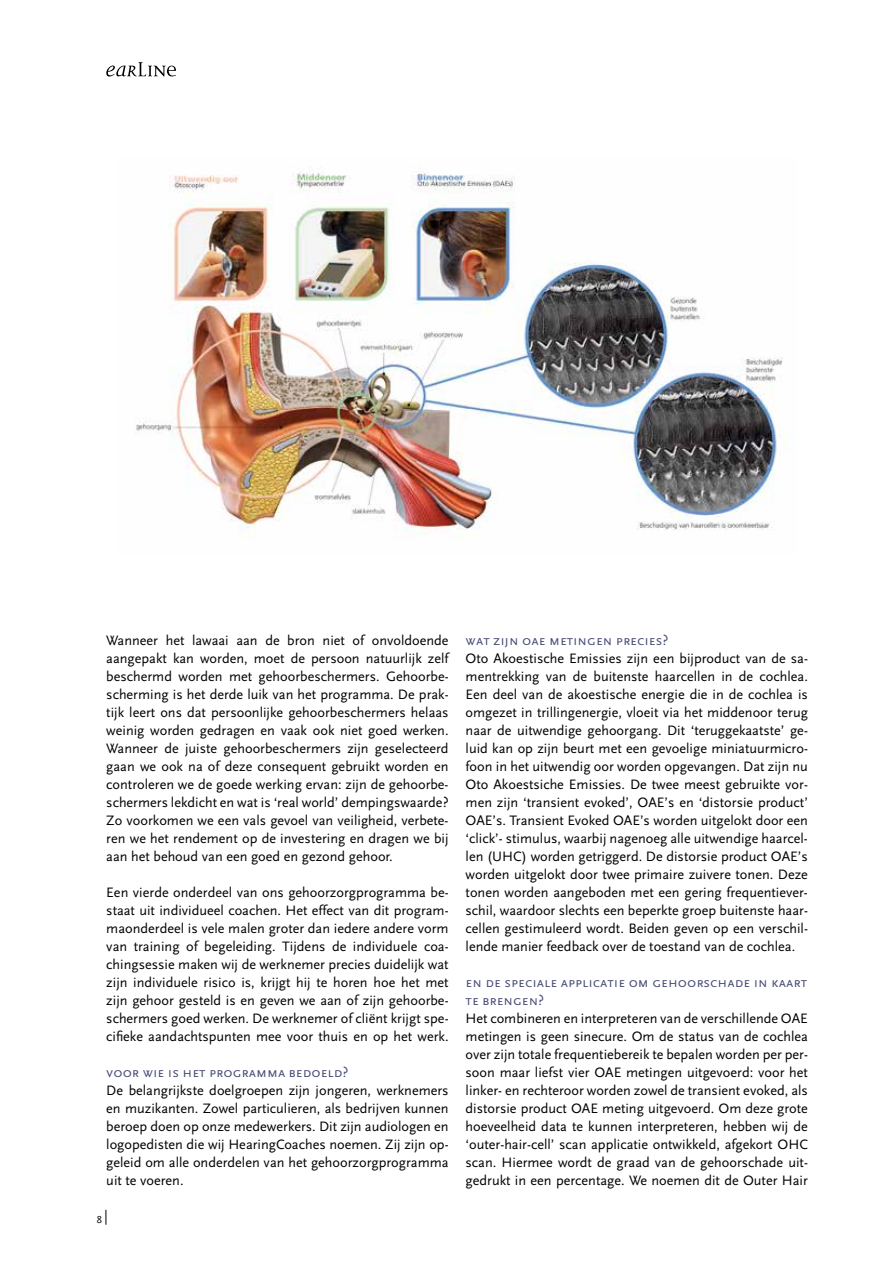
<style>
.page{position:relative;width:893px;height:1263px;background:#fff}
.page>*{position:absolute;margin:0;border:0;box-sizing:border-box;transform-origin:0 0}
.t1{font:14.25px/18px "AD Scala Sans Romein";color:#000;text-align:justify}
.t2{font:14.25px/18px "AD Scala Sans Caps Romein";color:#474b74}
.t3{font:10.5px "AD Scala Sans Romein";color:#000}
</style>
<div class="page">
<svg style="left:106px;top:1210px;width:1px;height:15px"></svg>
<svg style="left:106px;top:62px;width:70px;height:15px"></svg>
<img style="left:136px;top:171px;width:647px;height:363px">
<p class="t1" style="left:106px;top:632px;width:344px">Wanneer het lawaai aan de bron niet of onvoldoende aangepakt kan worden, moet de persoon natuurlijk zelf beschermd worden met gehoorbeschermers. Gehoorbe&shy;scherming is het derde luik van het programma. De prak&shy;tijk leert ons dat persoonlijke gehoorbeschermers helaas weinig worden gedragen en vaak ook niet goed werken.<br>Wanneer de juiste gehoorbeschermers zijn geselecteerd gaan we ook na of deze consequent gebruikt worden en controleren we de goede werking ervan: zijn de gehoorbe&shy;schermers lekdicht en wat is ‘real world’ dempingswaarde?<br>Zo voorkomen we een vals gevoel van veiligheid, verbete&shy;ren we het rendement op de investering en dragen we bij aan het behoud van een goed en gezond gehoor.</p>
<p class="t1" style="left:106px;top:884px;width:344px">Een vierde onderdeel van ons gehoorzorgprogramma be&shy;staat uit individueel coachen. Het effect van dit program&shy;maonderdeel is vele malen groter dan iedere andere vorm van training of begeleiding. Tijdens de individuele coa&shy;chingsessie maken wij de werknemer precies duidelijk wat zijn individuele risico is, krijgt hij te horen hoe het met zijn gehoor gesteld is en geven we aan of zijn gehoorbe&shy;schermers goed werken. De werknemer of cliënt krijgt spe&shy;cifieke aandachtspunten mee voor thuis en op het werk.</p>
<p class="t2" style="left:106px;top:1064px;width:244px">voor wie is het programma bedoeld?</p>
<p class="t1" style="left:106px;top:1082px;width:344px">De belangrijkste doelgroepen zijn jongeren, werknemers en muzikanten. Zowel particulieren, als bedrijven kunnen beroep doen op onze medewerkers. Dit zijn audiologen en logopedisten die wij HearingCoaches noemen. Zij zijn op&shy;geleid om alle onderdelen van het gehoorzorgprogramma uit te voeren.</p>
<p class="t3" style="left:97px;top:1214px;width:7px">8</p>
<p class="t2" style="left:466px;top:632px;width:204px">wat zijn oae metingen precies?</p>
<p class="t1" style="left:466px;top:650px;width:344px">Oto Akoestische Emissies zijn een bijproduct van de sa&shy;mentrekking van de buitenste haarcellen in de cochlea.<br>Een deel van de akoestische energie die in de cochlea is omgezet in trillingenergie, vloeit via het middenoor terug naar de uitwendige gehoorgang. Dit ‘teruggekaatste’ ge&shy;luid kan op zijn beurt met een gevoelige miniatuurmicro&shy;foon in het uitwendig oor worden opgevangen. Dat zijn nu Oto Akoestsiche Emissies. De twee meest gebruikte vor&shy;men zijn ‘transient evoked’, OAE’s en ‘distorsie product’ OAE’s. Transient Evoked OAE’s worden uitgelokt door een ‘click’- stimulus, waarbij nagenoeg alle uitwendige haarcel&shy;len (UHC) worden getriggerd. De distorsie product OAE’s worden uitgelokt door twee primaire zuivere tonen. Deze tonen worden aangeboden met een gering frequentiever&shy;schil, waardoor slechts een beperkte groep buitenste haar&shy;cellen gestimuleerd wordt. Beiden geven op een verschil&shy;lende manier feedback over de toestand van de cochlea.</p>
<p class="t2" style="left:466px;top:973px;width:343px">en de speciale applicatie om gehoorschade in kaart te brengen?</p>
<p class="t1" style="left:466px;top:1010px;width:344px">Het combineren en interpreteren van de verschillende OAE metingen is geen sinecure. Om de status van de cochlea over zijn totale frequentiebereik te bepalen worden per per&shy;soon maar liefst vier OAE metingen uitgevoerd: voor het linker- en rechteroor worden zowel de transient evoked, als distorsie product OAE meting uitgevoerd. Om deze grote hoeveelheid data te kunnen interpreteren, hebben wij de ‘outer-hair-cell’ scan applicatie ontwikkeld, afgekort OHC scan. Hiermee wordt de graad van de gehoorschade uit&shy;gedrukt in een percentage. We noemen dit de Outer Hair</p>
</div>
